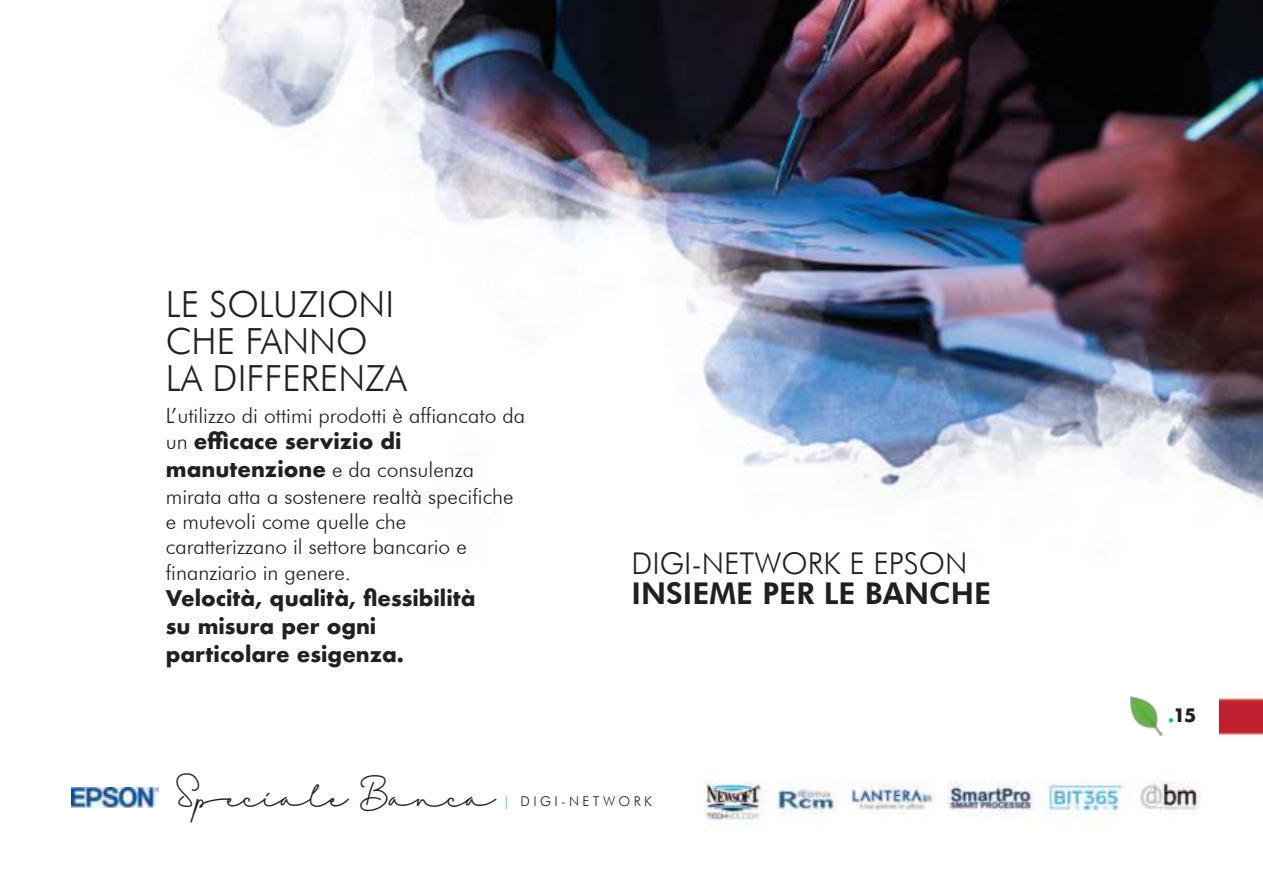
<style>
.page{position:relative;width:1263px;height:893px;background:#fff}
.page>*{position:absolute;margin:0;border:0;box-sizing:border-box;transform-origin:0 0}
.t1{font:45px "Danila";color:#221f1f}
.t2{font:300 36px/37.2px "Futura BT";color:#221f1f}
.t3{font:300 30px "Futura BT";color:#221f1f}
.t4{font:800 30px "Futura BT";color:#221f1f}
.t5{font:300 21px/25.5px "Futura BT";color:#221f1f}
.t6{font:700 21px/28px "Futura";color:#221f1f}
.t7{font:700 18px "Futura";color:#221f1f}
.t8{font:300 13.5px "Futura BT";letter-spacing:.25em;color:#221f1f}
.s1{font-family:"Futura BT";font-weight:300}
.s2{font-family:"Futura";font-weight:700}
.s3{color:#00adef}
.s4{color:#00aae0}
</style>
<div class="page">
<img style="left:1220px;top:697px;width:43px;height:40px">
<img style="left:217px;top:0;width:1046px;height:502px">
<svg style="left:158px;top:787px;width:1px;height:21px"></svg>
<img style="left:72px;top:787px;width:86px;height:21px">
<img style="left:1130px;top:697px;width:33px;height:38px">
<img style="left:705px;top:781px;width:496px;height:48px">
<h2 class="t2" style="left:166px;top:288px;width:243px">LE SOLUZIONI<br>CHE FANNO<br>LA DIFFERENZA</h2>
<p class="t5" style="left:166px;top:404px;width:361px">L’utilizzo di ottimi prodotti è affiancato da</p>
<p class="t6" style="left:166px;top:427px;width:237px"><span class="s1">un</span> efficace servizio di</p>
<p class="t5" style="left:166px;top:459px;width:349px"><span class="s2">manutenzione</span> e da consulenza mirata atta a sostenere realtà specifiche e mutevoli come quelle che caratterizzano il settore bancario e finanziario in genere.</p>
<p class="t6" style="left:166px;top:584px;width:311px">Velocità, qualità, flessibilità su misura per ogni particolare esigenza.</p>
<h3 class="t3" style="left:631px;top:551px;width:337px">DIGI-NETWORK E EPSON</h3>
<h3 class="t4" style="left:631px;top:581px;width:361px">INSIEME PER LE BANCHE</h3>
<h1 class="t1" style="left:176px;top:773px;width:321px">Speciale Banca</h1>
<p class="t8" style="left:503px;top:796px;width:150px"><span class="s3">|</span> DIGI-NETWORK</p>
<p class="t7" style="left:1168px;top:703px;width:30px"><span class="s4">.</span>15</p>
</div>
